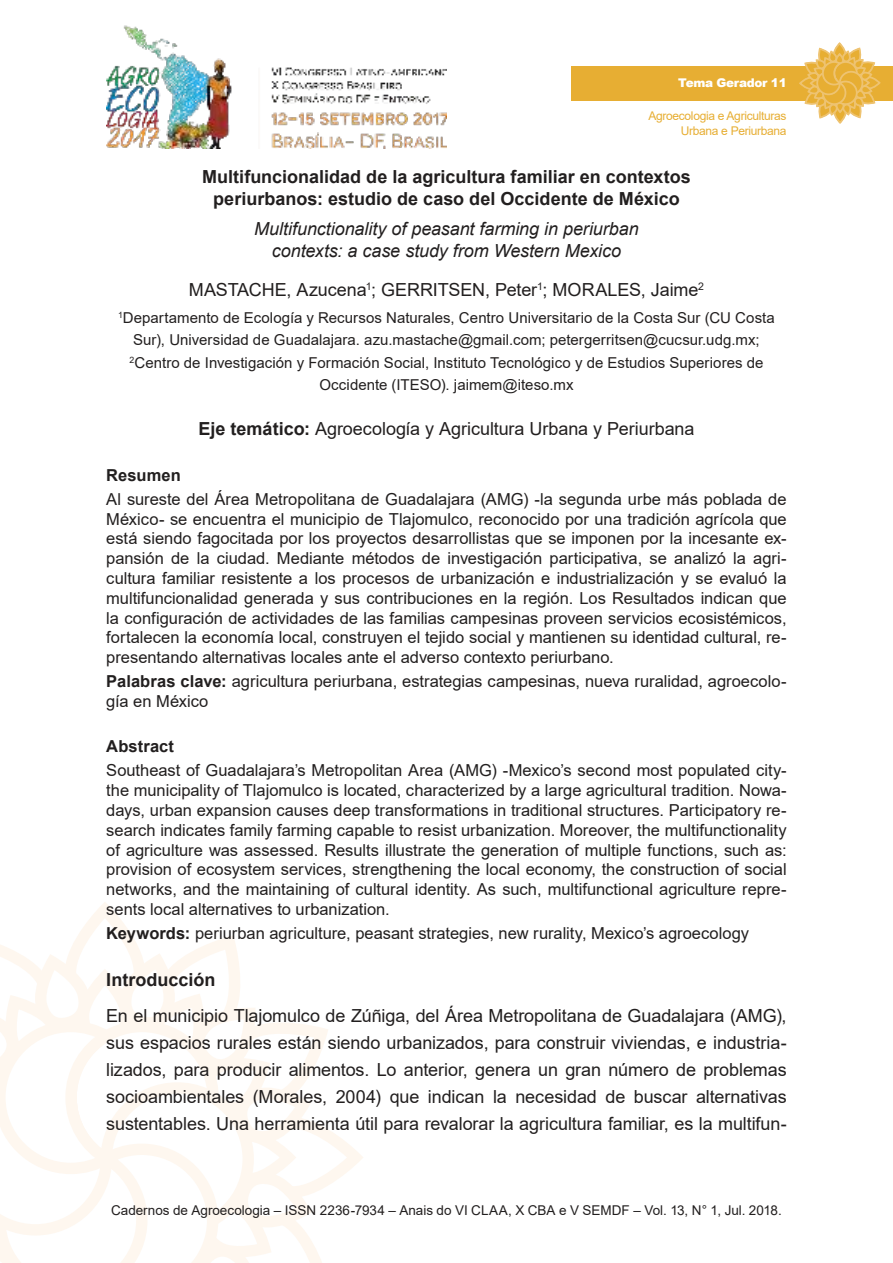
<style>
.page{position:relative;width:893px;height:1263px;background:#fff}
.page>*{position:absolute;margin:0;border:0;box-sizing:border-box;transform-origin:0 0}
.t1{font:18px/27px "Arial";letter-spacing:-.005em;color:#221f1f;text-align:justify}
.t2{font:700 18px/21.6px "Arial";color:#221f1f;text-align:center}
.t3{font:italic 18px/21.6px "Arial";letter-spacing:-.005em;color:#221f1f;text-align:center}
.t4{font:16.5px/19.8px "Arial";color:#221f1f;text-align:justify}
.t5{font:700 16.5px "Arial";letter-spacing:.005em;color:#221f1f}
.t6{font:15px/22.5px "Arial";letter-spacing:.005em;color:#221f1f;text-align:center}
.t7{font:13.5px "Arial";color:#221f1f}
.t8{font:12px/14.4px "Arial";letter-spacing:-.025em;color:#e7ae33;text-align:right}
.t9{font:900 12px "Arial";letter-spacing:-.025em;color:#fff}
.s1{font-weight:700}
</style>
<div class="page">
<img style="left:106px;top:25px;width:340px;height:124px">
<svg style="left:0;top:910px;width:363px;height:353px"></svg>
<div style="left:571px;top:66px;width:322px;height:34px;background:#e7ae33"></div>
<svg style="left:798px;top:43px;width:83px;height:81px"></svg>
<p class="t9" style="left:678px;top:76px;width:110px">Tema Gerador 11</p>
<p class="t8" style="left:648px;top:110px;width:140px">Agroecologia e Agriculturas<br>Urbana e Periurbana</p>
<p class="t2" style="left:202px;top:168px;width:490px">Multifuncionalidad de la agricultura familiar en contextos periurbanos: estudio de caso del Occidente de México</p>
<p class="t3" style="left:254px;top:219px;width:386px">Multifunctionality of peasant farming in periurban contexts: a case study from Western Mexico</p>
<p class="t1" style="left:189px;top:278px;width:517px">MASTACHE, Azucena<sup>1</sup>; GERRITSEN, Peter<sup>1</sup>; MORALES, Jaime<sup>2</sup></p>
<p class="t6" style="left:118px;top:308px;width:658px"><sup>1</sup>Departamento de Ecología y Recursos Naturales, Centro Universitario de la Costa Sur (CU Costa Sur), Universidad de Guadalajara. azu.mastache@gmail.com; petergerritsen@cucsur.udg.mx; <sup>2</sup>Centro de Investigación y Formación Social, Instituto Tecnológico y de Estudios Superiores de Occidente (ITESO). jaimem@iteso.mx</p>
<p class="t1" style="left:199px;top:417px;width:497px"><span class="s1">Eje temático:</span> Agroecología y Agricultura Urbana y Periurbana</p>
<p class="t5" style="left:106px;top:469px;width:76px">Resumen</p>
<p class="t4" style="left:106px;top:491px;width:682px">Al sureste del Área Metropolitana de Guadalajara (AMG) -la segunda urbe más poblada de México- se encuentra el municipio de Tlajomulco, reconocido por una tradición agrícola que está siendo fagocitada por los proyectos desarrollistas que se imponen por la incesante ex&shy;pansión de la ciudad. Mediante métodos de investigación participativa, se analizó la agri&shy;cultura familiar resistente a los procesos de urbanización e industrialización y se evaluó la multifuncionalidad generada y sus contribuciones en la región. Los Resultados indican que la configuración de actividades de las familias campesinas proveen servicios ecosistémicos, fortalecen la economía local, construyen el tejido social y mantienen su identidad cultural, re&shy;presentando alternativas locales ante el adverso contexto periurbano.</p>
<p class="t4" style="left:106px;top:673px;width:682px"><span class="s1">Palabras clave:</span> agricultura periurbana, estrategias campesinas, nueva ruralidad, agroecolo&shy;gía en México</p>
<p class="t5" style="left:106px;top:740px;width:69px">Abstract</p>
<p class="t4" style="left:106px;top:762px;width:682px">Southeast of Guadalajara’s Metropolitan Area (AMG) -Mexico’s second most populated city&shy;the municipality of Tlajomulco is located, characterized by a large agricultural tradition. Nowa&shy;days, urban expansion causes deep transformations in traditional structures. Participatory re&shy;search indicates family farming capable to resist urbanization. Moreover, the multifunctionality of agriculture was assessed. Results illustrate the generation of multiple functions, such as: provision of ecosystem services, strengthening the local economy, the construction of social networks, and the maintaining of cultural identity. As such, multifunctional agriculture repre&shy;sents local alternatives to urbanization.</p>
<p class="t4" style="left:106px;top:925px;width:644px"><span class="s1">Keywords:</span> periurban agriculture, peasant strategies, new rurality, Mexico’s agroecology</p>
<p class="t2" style="left:106px;top:971px;width:111px">Introducción</p>
<p class="t1" style="left:106px;top:1003px;width:682px">En el municipio Tlajomulco de Zúñiga, del Área Metropolitana de Guadalajara (AMG), sus espacios rurales están siendo urbanizados, para construir viviendas, e industria&shy;lizados, para producir alimentos. Lo anterior, genera un gran número de problemas socioambientales (Morales, 2004) que indican la necesidad de buscar alternativas sustentables. Una herramienta útil para revalorar la agricultura familiar, es la multifun-</p>
<p class="t7" style="left:111px;top:1205px;width:672px">Cadernos de Agroecologia – ISSN 2236-7934 – Anais do VI CLAA, X CBA e V SEMDF – Vol. 13, N° 1, Jul. 2018.</p>
</div>
